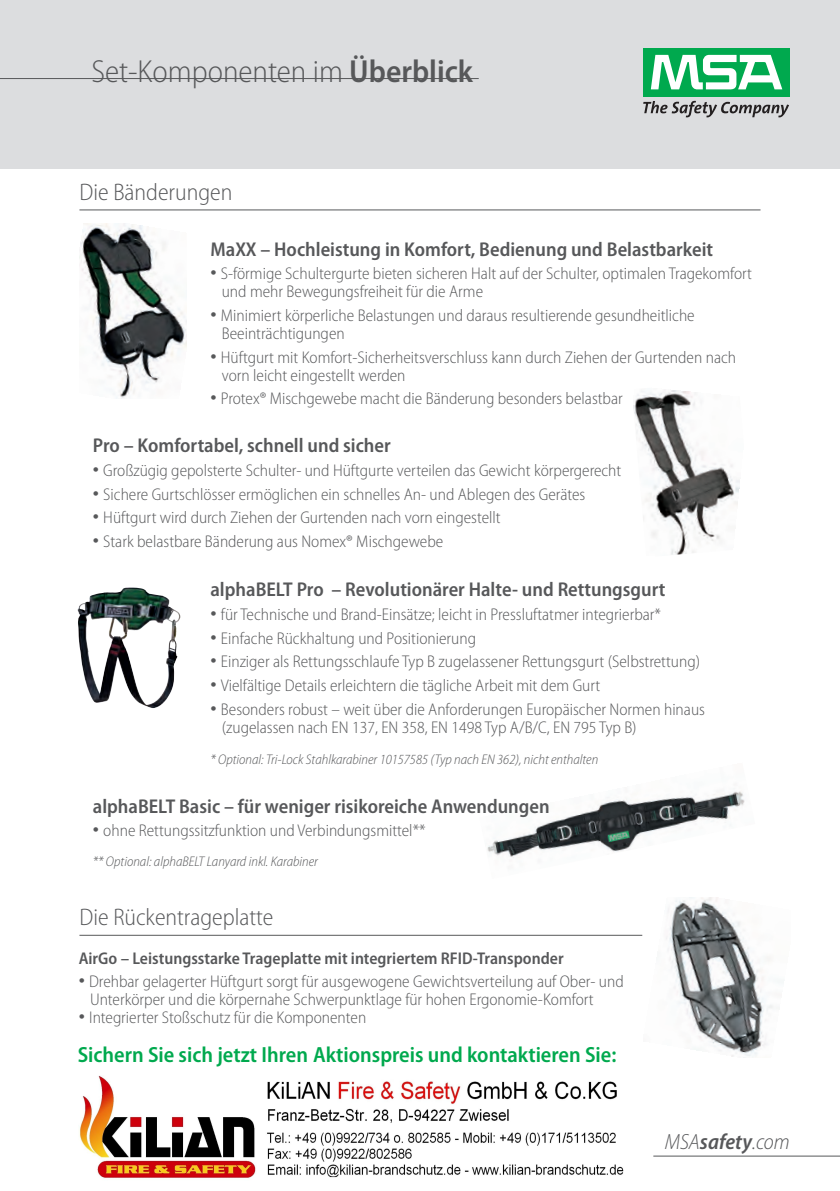
<style>
.page{position:relative;width:840px;height:1191px;background:#fff}
.page>*{position:absolute;margin:0;border:0;box-sizing:border-box;transform-origin:0 0}
.t1{font:300 semi-condensed 32px "Myriad Pro";color:#57585a}
.t2{font:300 semi-condensed 24px "Myriad Pro";color:#57585a}
.t3{font:600 semi-condensed 22px "Myriad Pro";color:#00a94e}
.t4{font:italic 300 semi-condensed 22px "Myriad Pro";color:#57585a}
.t5{font:600 semi-condensed 20px "Myriad Pro";color:#57585a}
.t6{font:300 semi-condensed 17px/18px "Myriad Pro";color:#57585a}
.t7{font:600 semi-condensed 17px "Myriad Pro";color:#57585a}
.t8{font:italic 300 semi-condensed 14px "Myriad Pro";color:#57585a}
.s1{font-weight:600}
.s2{font-size:25.2px}
</style>
<div class="page">
<div style="left:0;top:0;width:839px;height:169px;background:#dcdddf"></div>
<div style="left:643px;top:48px;width:146px;height:48px;background:#00a94e"></div>
<svg style="left:650px;top:55px;width:131px;height:34px"></svg>
<svg style="left:643px;top:101px;width:145px;height:16px"></svg>
<hr style="left:653px;top:1155px;width:186px;height:1px;background:#57585a">
<img style="left:487px;top:791px;width:258px;height:67px">
<hr style="left:79px;top:209px;width:681px;height:1px;background:#57585a">
<hr style="left:79px;top:934px;width:563px;height:1px;background:#57585a">
<svg style="left:77px;top:587px;width:104px;height:121px"></svg>
<img style="left:86px;top:613px;width:26px;height:52px">
<img style="left:633px;top:389px;width:107px;height:166px">
<img style="left:79px;top:223px;width:107px;height:175px">
<img style="left:666px;top:897px;width:107px;height:160px">
<hr style="left:0;top:78px;width:478px;height:1px;background:#57585a">
<img style="left:79px;top:1075px;width:544px;height:104px">
<h1 class="t1" style="left:91px;top:60px;width:383px">Set-Komponenten im <span class="s1">Überblick</span></h1>
<h2 class="t2" style="left:79px;top:183px;width:154px">Die Bänderungen</h2>
<p class="t5" style="left:210px;top:242px;width:504px">MaXX – Hochleistung in Komfort, Bedienung und Belastbarkeit</p>
<p class="t6" style="left:222px;top:266px;width:531px;text-indent:-11px"><span class="s2">•</span> S-förmige Schultergurte bieten sicheren Halt auf der Schulter, optimalen Tragekomfort und mehr Bewegungsfreiheit für die Arme</p>
<p class="t6" style="left:222px;top:308px;width:474px;text-indent:-11px"><span class="s2">•</span> Minimiert körperliche Belastungen und daraus resultierende gesundheitliche<br>Beeinträchtigungen</p>
<p class="t6" style="left:222px;top:349px;width:515px;text-indent:-11px"><span class="s2">•</span> Hüftgurt mit Komfort-Sicherheitsverschluss kann durch Ziehen der Gurtenden nach vorn leicht eingestellt werden</p>
<p class="t6" style="left:210px;top:391px;width:413px"><span class="s2">•</span> Protex® Mischgewebe macht die Bänderung besonders belastbar</p>
<p class="t5" style="left:93px;top:438px;width:299px">Pro – Komfortabel, schnell und sicher</p>
<p class="t6" style="left:93px;top:463px;width:529px"><span class="s2">•</span> Großzügig gepolsterte Schulter- und Hüftgurte verteilen das Gewicht körpergerecht</p>
<p class="t6" style="left:93px;top:486px;width:493px"><span class="s2">•</span> Sichere Gurtschlösser ermöglichen ein schnelles An- und Ablegen des Gerätes</p>
<p class="t6" style="left:93px;top:510px;width:409px"><span class="s2">•</span> Hüftgurt wird durch Ziehen der Gurtenden nach vorn eingestellt</p>
<p class="t6" style="left:93px;top:534px;width:352px"><span class="s2">•</span> Stark belastbare Bänderung aus Nomex® Mischgewebe</p>
<p class="t5" style="left:210px;top:582px;width:456px">alphaBELT Pro – Revolutionärer Halte- und Rettungsgurt</p>
<p class="t6" style="left:210px;top:606px;width:452px"><span class="s2">•</span> für Technische und Brand-Einsätze; leicht in Pressluftatmer integrierbar*</p>
<p class="t6" style="left:210px;top:630px;width:267px"><span class="s2">•</span> Einfache Rückhaltung und Positionierung</p>
<p class="t6" style="left:210px;top:654px;width:491px"><span class="s2">•</span> Einziger als Rettungsschlaufe Typ B zugelassener Rettungsgurt (Selbstrettung)</p>
<p class="t6" style="left:210px;top:677px;width:391px"><span class="s2">•</span> Vielfältige Details erleichtern die tägliche Arbeit mit dem Gurt</p>
<p class="t6" style="left:222px;top:701px;width:484px;text-indent:-11px"><span class="s2">•</span> Besonders robust – weit über die Anforderungen Europäischer Normen hinaus (zugelassen nach EN 137, EN 358, EN 1498 Typ A/B/C, EN 795 Typ B)</p>
<p class="t8" style="left:210px;top:754px;width:389px">* Optional: Tri-Lock Stahlkarabiner 10157585 (Typ nach EN 362), nicht enthalten</p>
<p class="t5" style="left:93px;top:798px;width:458px">alphaBELT Basic – für weniger risikoreiche Anwendungen</p>
<p class="t6" style="left:93px;top:823px;width:334px"><span class="s2">•</span> ohne Rettungssitzfunktion und Verbindungsmittel**</p>
<p class="t8" style="left:93px;top:855px;width:226px">** Optional: alphaBELT Lanyard inkl. Karabiner</p>
<h2 class="t2" style="left:79px;top:908px;width:195px">Die Rückentrageplatte</h2>
<p class="t7" style="left:79px;top:951px;width:486px">AirGo – Leistungsstarke Trageplatte mit integriertem RFID-Transponder</p>
<p class="t6" style="left:90px;top:974px;width:535px;text-indent:-11px"><span class="s2">•</span> Drehbar gelagerter Hüftgurt sorgt für ausgewogene Gewichtsverteilung auf Ober- und<br>Unterkörper und die körpernahe Schwerpunktlage für hohen Ergonomie-Komfort</p>
<p class="t6" style="left:79px;top:1010px;width:289px"><span class="s2">•</span> Integrierter Stoßschutz für die Komponenten</p>
<p class="t3" style="left:78px;top:1046px;width:540px">Sichern Sie sich jetzt Ihren Aktionspreis und kontaktieren Sie:</p>
<p class="t4" style="left:664px;top:1133px;width:126px">MSA<span class="s1">safety</span>.com</p>
</div>
